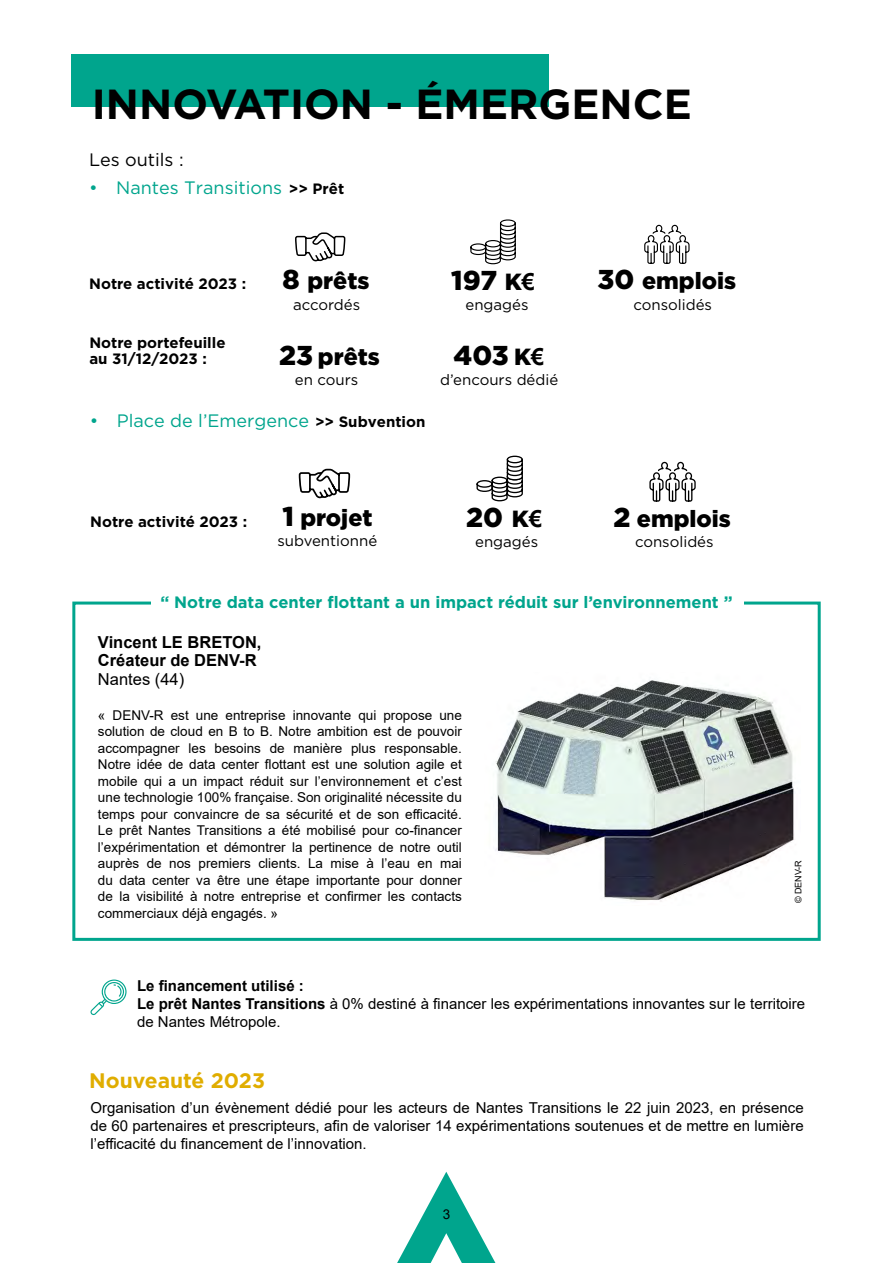
<style>
.page{position:relative;width:893px;height:1263px;background:#fff}
.page>*{position:absolute;margin:0;border:0;box-sizing:border-box;transform-origin:0 0}
.t1{font:700 42px "Gotham";color:#000}
.t2{font:900 27.3px "Gotham";color:#000}
.t3{font:900 23.4px "Gotham";color:#000}
.t4{font:700 21px "Gotham";color:#e0ad00}
.t5{font:18px "Gotham";color:#00a58d}
.t6{font:18px "Gotham";color:#000}
.t7{font:700 16.5px "Gotham";color:#00a58d}
.t8{font:700 16.5px/18px "Arial";color:#000}
.t9{font:16.5px "Arial";color:#000}
.t10{font:15px/18px "Arial";color:#000;text-align:justify}
.t11{font:15px "Gotham";color:#000}
.t12{font:700 15px/16.5px "Gotham";color:#000}
.t13{font:13.5px/16.5px "Arial";color:#000;text-align:justify}
.t14{font:9px "Arial";color:#000}
.s1{font-weight:700;font-size:15px;color:#000}
.s2{font-size:27.3px}
.s3{font-size:23.4px}
.s4{font-family:"Arial";font-weight:700;font-size:23.4px}
.s5{font-weight:700}
</style>
<div class="page">
<svg style="left:397px;top:1172px;width:98px;height:91px"></svg>
<svg style="left:91px;top:979px;width:35px;height:36px"></svg>
<div style="left:72px;top:54px;width:477px;height:52px;background:#00a58d"></div>
<svg style="left:644px;top:224px;width:46px;height:40px"></svg>
<svg style="left:295px;top:232px;width:51px;height:30px"></svg>
<svg style="left:470px;top:219px;width:46px;height:46px"></svg>
<svg style="left:649px;top:461px;width:47px;height:41px"></svg>
<svg style="left:298px;top:468px;width:53px;height:31px"></svg>
<svg style="left:476px;top:455px;width:47px;height:47px"></svg>
<div style="left:72px;top:601px;width:749px;height:340px;border:3px solid #00a58d"></div>
<div style="left:152px;top:587px;width:592px;height:28px;background:#fff"></div>
<img style="left:495px;top:680px;width:299px;height:222px">
<h1 class="t1" style="left:92px;top:76px;width:602px">INNOVATION - ÉMERGENCE</h1>
<h3 class="t6" style="left:89px;top:148px;width:96px">Les outils :</h3>
<h3 class="t5" style="left:89px;top:177px;width:257px">• Nantes Transitions <span class="s1">&gt;&gt; Prêt</span></h3>
<p class="t12" style="left:89px;top:275px;width:158px">Notre activité 2023 :</p>
<h3 class="t3" style="left:283px;top:267px;width:88px"><span class="s2">8</span> prêts</h3>
<h2 class="t2" style="left:451px;top:264px;width:85px">197 <span class="s3">K</span><span class="s4">€</span></h2>
<h3 class="t3" style="left:598px;top:267px;width:140px"><span class="s2">30</span> emplois</h3>
<p class="t11" style="left:293px;top:295px;width:69px">accordés</p>
<p class="t11" style="left:465px;top:295px;width:65px">engagés</p>
<p class="t11" style="left:633px;top:295px;width:80px">consolidés</p>
<p class="t12" style="left:89px;top:334px;width:138px">Notre portefeuille au 31/12/2023 :</p>
<h3 class="t3" style="left:279px;top:343px;width:102px"><span class="s2">23</span> prêts</h3>
<h2 class="t2" style="left:454px;top:339px;width:92px">403 <span class="s3">K</span><span class="s4">€</span></h2>
<p class="t11" style="left:295px;top:370px;width:65px">en cours</p>
<h3 class="t5" style="left:90px;top:409px;width:337px">• Place de l’Emergence <span class="s1">&gt;&gt; Subvention</span></h3>
<p class="t11" style="left:440px;top:370px;width:120px">d’encours dédié</p>
<p class="t12" style="left:90px;top:513px;width:158px">Notre activité 2023 :</p>
<h3 class="t3" style="left:282px;top:504px;width:92px"><span class="s2">1</span> projet</h3>
<h2 class="t2" style="left:466px;top:501px;width:77px">20 <span class="s3">K</span><span class="s4">€</span></h2>
<h3 class="t3" style="left:613px;top:505px;width:119px"><span class="s2">2</span> emplois</h3>
<p class="t11" style="left:277px;top:531px;width:101px">subventionné</p>
<p class="t11" style="left:475px;top:532px;width:65px">engagés</p>
<p class="t11" style="left:635px;top:532px;width:80px">consolidés</p>
<p class="t7" style="left:160px;top:591px;width:574px">“ Notre data center flottant a un impact réduit sur l’environnement ”</p>
<p class="t8" style="left:98px;top:633px;width:165px">Vincent LE BRETON,<br>Créateur de DENV-R</p>
<p class="t9" style="left:98px;top:668px;width:88px">Nantes (44)</p>
<p class="t13" style="left:98px;top:707px;width:365px">« DENV-R est une entreprise innovante qui propose une solution de cloud en B to B. Notre ambition est de pouvoir accompagner les besoins de manière plus responsable.<br>Notre idée de data center flottant est une solution agile et mobile qui a un impact réduit sur l’environnement et c’est une technologie 100% française. Son originalité nécessite du temps pour convaincre de sa sécurité et de son efficacité.<br>Le prêt Nantes Transitions a été mobilisé pour co-financer l’expérimentation et démontrer la pertinence de notre outil auprès de nos premiers clients. La mise à l’eau en mai du data center va être une étape importante pour donner de la visibilité à notre entreprise et confirmer les contacts commerciaux déjà engagés. »</p>
<p class="t14" style="left:792px;top:903px;width:45px;rotate:-90deg">© DENV-R</p>
<p class="t10" style="left:137px;top:977px;width:669px;text-align:left"><span class="s5">Le financement utilisé :<br>Le prêt Nantes Transitions</span> à 0% destiné à financer les expérimentations innovantes sur le territoire de Nantes Métropole.</p>
<h3 class="t4" style="left:89px;top:1067px;width:177px">Nouveauté 2023</h3>
<p class="t10" style="left:90px;top:1098px;width:715px">Organisation d’un évènement dédié pour les acteurs de Nantes Transitions le 22 juin 2023, en présence de 60 partenaires et prescripteurs, afin de valoriser 14 expérimentations soutenues et de mettre en lumière l’efficacité du financement de l’innovation.</p>
<p class="t13" style="left:443px;top:1206px;width:9px">3</p>
</div>
